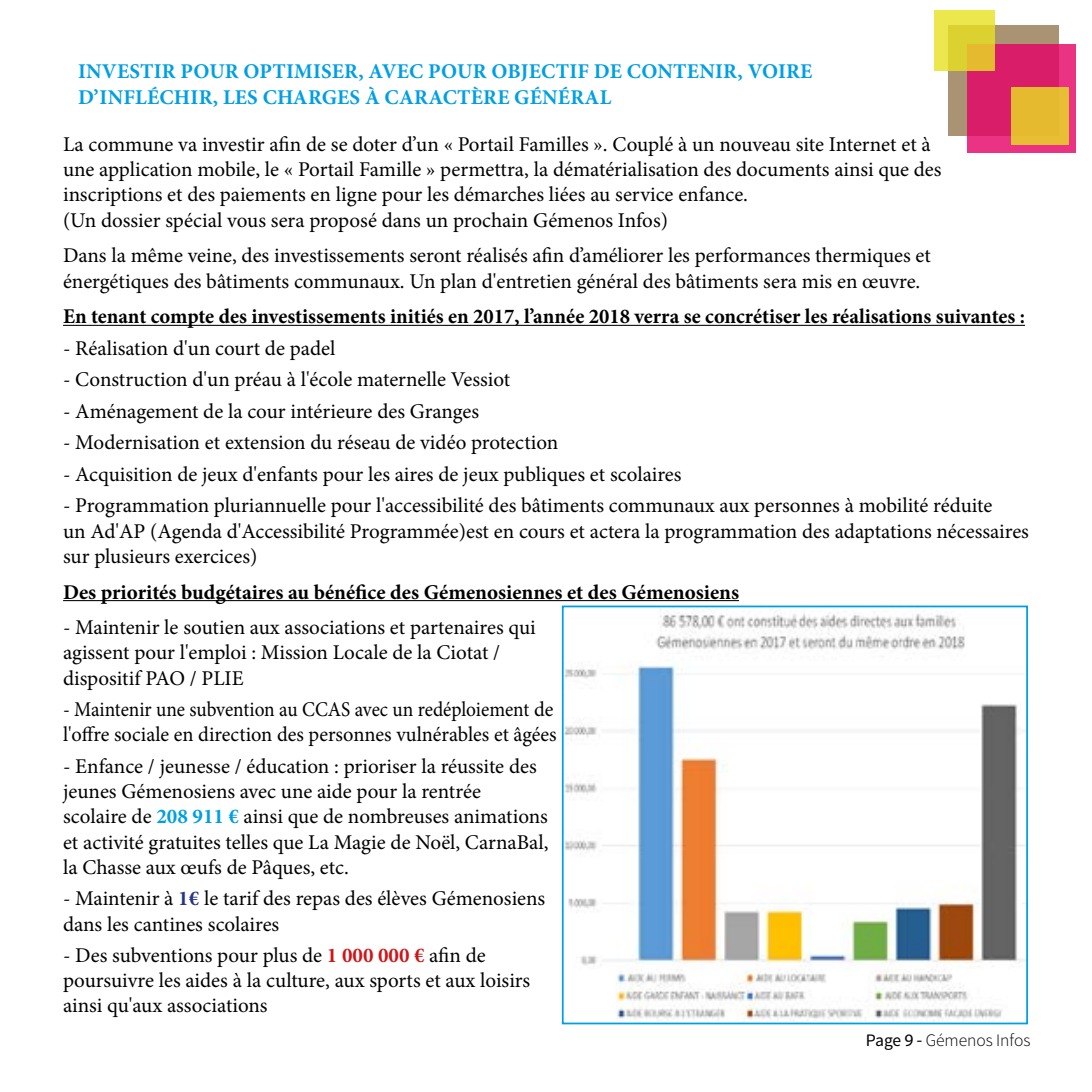
<style>
.page{position:relative;width:1092px;height:1092px;background:#fff}
.page>*{position:absolute;margin:0;border:0;box-sizing:border-box;transform-origin:0 0}
.t1{font:21px/25.2px "Minion Pro";color:#000}
.t2{font:700 21px "Minion Pro";color:#000}
.t3{font:21px/25.2px "Minion Pro";color:#000;scale:.92 1}
.t4{font:700 21px/25.2px "Minion Pro";letter-spacing:.01em;color:#009fe3}
.t5{font:300 17.5px "Source Sans Pro";color:#000}
.s1{font-weight:700;color:#009fe3}
.s2{font-weight:700;color:#283583}
.s3{font-weight:700;color:#cd171a}
.s4{font-weight:400}
.s5{font-family:"Myriad Pro";font-weight:400}
</style>
<div class="page">
<hr style="left:63px;top:325px;width:961px;height:1px;background:#000">
<hr style="left:63px;top:600px;width:676px;height:1px;background:#000">
<div style="left:948px;top:25px;width:111px;height:111px;background:#a99372"></div>
<svg style="left:967px;top:44px;width:108px;height:109px;background:#de2470"></svg>
<div style="left:1011px;top:87px;width:58px;height:58px;background:#e5ba2f"></div>
<svg style="left:934px;top:11px;width:60px;height:60px;background:#e4d53c"></svg>
<img style="left:565px;top:609px;width:459px;height:412px">
<div style="left:562px;top:605px;width:465px;height:419px;border:2px solid #009fe3"></div>
<p class="t4" style="left:78px;top:59px;width:735px">INVESTIR POUR OPTIMISER, AVEC POUR OBJECTIF DE CONTENIR, VOIRE<br>D’INFLÉCHIR, LES CHARGES À CARACTÈRE GÉNÉRAL</p>
<p class="t1" style="left:63px;top:132px;width:880px">La commune va investir afin de se doter d’un « Portail Familles ». Couplé à un nouveau site Internet et à une application mobile, le « Portail Famille » permettra, la dématérialisation des documents ainsi que des inscriptions et des paiements en ligne pour les démarches liées au service enfance.<br>(Un dossier spécial vous sera proposé dans un prochain Gémenos Infos)</p>
<p class="t1" style="left:63px;top:243px;width:869px">Dans la même veine, des investissements seront réalisés afin d’améliorer les performances thermiques et énergétiques des bâtiments communaux. Un plan d'entretien général des bâtiments sera mis en œuvre.</p>
<p class="t2" style="left:63px;top:302px;width:963px">En tenant compte des investissements initiés en 2017, l’année 2018 verra se concrétiser les réalisations suivantes :</p>
<p class="t1" style="left:63px;top:335px;width:274px">- Réalisation d'un court de padel</p>
<p class="t1" style="left:63px;top:367px;width:449px">- Construction d'un préau à l'école maternelle Vessiot</p>
<p class="t1" style="left:63px;top:398px;width:417px">- Aménagement de la cour intérieure des Granges</p>
<p class="t1" style="left:63px;top:430px;width:497px">- Modernisation et extension du réseau de vidéo protection</p>
<p class="t1" style="left:63px;top:461px;width:620px">- Acquisition de jeux d'enfants pour les aires de jeux publiques et scolaires</p>
<p class="t1" style="left:63px;top:493px;width:967px">- Programmation pluriannuelle pour l'accessibilité des bâtiments communaux aux personnes à mobilité réduite<br>un Ad'AP (Agenda d'Accessibilité Programmée)est en cours et actera la programmation des adaptations nécessaires sur plusieurs exercices)</p>
<p class="t2" style="left:63px;top:577px;width:677px">Des priorités budgétaires au bénéfice des Gémenosiennes et des Gémenosiens</p>
<p class="t1" style="left:63px;top:615px;width:474px">- Maintenir le soutien aux associations et partenaires qui agissent pour l'emploi : Mission Locale de la Ciotat / dispositif PAO / PLIE</p>
<p class="t3" style="left:63px;top:697px;width:538px">- Maintenir une subvention au CCAS avec un redéploiement de l'offre sociale en direction des personnes vulnérables et âgées</p>
<p class="t1" style="left:63px;top:753px;width:487px">- Enfance / jeunesse / éducation : prioriser la réussite des jeunes Gémenosiens avec une aide pour la rentrée scolaire de <span class="s1">208 911 €</span> ainsi que de nombreuses animations et activité gratuites telles que La Magie de Noël, CarnaBal, la Chasse aux œufs de Pâques, etc.</p>
<p class="t1" style="left:63px;top:886px;width:483px">- Maintenir à <span class="s2">1€</span> le tarif des repas des élèves Gémenosiens dans les cantines scolaires</p>
<p class="t1" style="left:63px;top:942px;width:469px">- Des subventions pour plus de <span class="s3">1 000 000 €</span> afin de poursuivre les aides à la culture, aux sports et aux loisirs ainsi qu'aux associations</p>
<p class="t5" style="left:865px;top:1029px;width:166px"><span class="s4">Page</span> <span class="s5">9 -</span> Gémenos Infos</p>
</div>
